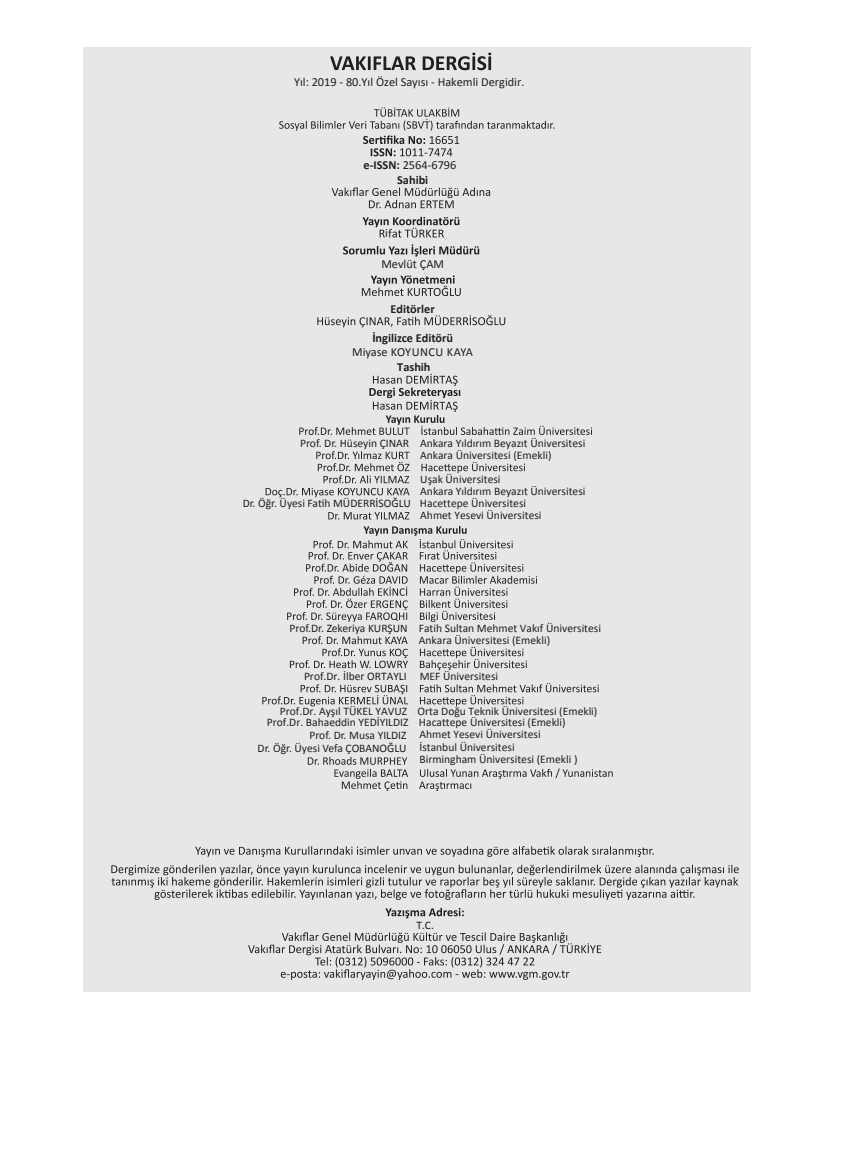
<style>
.page{position:relative;width:851px;height:1170px;background:#fff}
.page>*{position:absolute;margin:0;border:0;box-sizing:border-box;transform-origin:0 0}
.t1{font:12.3px/14.1px "Calibri";color:#231f20;text-align:center}
.t2{font:700 12.3px "Calibri";color:#231f20}
.t3{font:11.55px/12.5px "Calibri";color:#231f20}
.s1{font-weight:700}
</style>
<div class="page">
<div style="left:83px;top:47px;width:667px;height:944px;background:#e6e7e9"></div>
<svg style="left:330px;top:53px;width:161px;height:17px"></svg>
<svg style="left:332px;top:187px;width:158px;height:21px"></svg>
<svg style="left:362px;top:217px;width:97px;height:20px"></svg>
<svg style="left:343px;top:244px;width:136px;height:12px"></svg>
<svg style="left:362px;top:275px;width:98px;height:21px"></svg>
<svg style="left:317px;top:315px;width:188px;height:12px"></svg>
<svg style="left:195px;top:846px;width:458px;height:10px"></svg>
<svg style="left:111px;top:864px;width:627px;height:35px"></svg>
<svg style="left:385px;top:907px;width:78px;height:11px"></svg>
<svg style="left:248px;top:932px;width:353px;height:47px"></svg>
<svg style="left:299px;top:374px;width:293px;height:61px"></svg>
<svg style="left:265px;top:451px;width:260px;height:46px"></svg>
<svg style="left:328px;top:512px;width:81px;height:7px"></svg>
<svg style="left:287px;top:526px;width:250px;height:96px"></svg>
<svg style="left:290px;top:636px;width:236px;height:34px"></svg>
<svg style="left:262px;top:683px;width:336px;height:23px"></svg>
<svg style="left:308px;top:756px;width:304px;height:34px"></svg>
<svg style="left:279px;top:107px;width:275px;height:49px"></svg>
<p class="t1" style="left:294px;top:75px;width:232px">Yıl: 2019 - 80.Yıl Özel Sayısı - Hakemli Dergidir.</p>
<p class="t1" style="left:363px;top:157px;width:94px"><span class="s1">e-ISSN:</span> 2564-6796</p>
<p class="t2" style="left:397px;top:172px;width:33px">Sahibi</p>
<p class="t1" style="left:385px;top:226px;width:4px">i</p>
<p class="t1" style="left:381px;top:256px;width:64px">Mevlüt ÇAM</p>
<p class="t2" style="left:390px;top:301px;width:46px">Editörler</p>
<p class="t1" style="left:352px;top:330px;width:122px"><span class="s1">İngilizce Editörü<br></span>Miyase KOYUNCU KAYA</p>
<p class="t2" style="left:397px;top:359px;width:35px">Tashih</p>
<p class="t3" style="left:300px;top:436px;width:110px">Prof. Dr. Hüseyin ÇINAR</p>
<p class="t3" style="left:242px;top:497px;width:170px">Dr. Öğr. Üyesi Fatih MÜDERRİSOĞLU</p>
<p class="t3" style="left:420px;top:436px;width:167px">Ankara Yıldırım Beyazıt Üniversitesi<br>Ankara Üniversitesi (Emekli)</p>
<p class="t3" style="left:420px;top:473px;width:167px;line-height:12px">Uşak Üniversitesi<br>Ankara Yıldırım Beyazıt Üniversitesi<br>Hacettepe Üniversitesi<br>Ahmet Yesevi Üniversitesi</p>
<p class="t3" style="left:289px;top:621px;width:119px">Prof.Dr. Zekeriya KURŞUN</p>
<p class="t3" style="left:419px;top:622px;width:184px;line-height:11.9px">Fatih Sultan Mehmet Vakıf Üniversitesi<br>Ankara Üniversitesi (Emekli)</p>
<p class="t3" style="left:304px;top:670px;width:196px">Prof.Dr. İlber ORTAYLI MEF Üniversitesi</p>
<p class="t3" style="left:267px;top:705px;width:332px;line-height:10.9px;text-indent:13px">Prof.Dr. Ayşıl TÜKEL YAVUZ Orta Doğu Teknik Üniversitesi (Emekli)<br>Prof.Dr. Bahaeddin YEDİYILDIZ Hacattepe Üniversitesi (Emekli)</p>
<p class="t3" style="left:419px;top:728px;width:159px">Ahmet Yesevi Üniversitesi<br>İstanbul Üniversitesi<br>Birmingham Üniversitesi (Emekli )</p>
<p class="t3" style="left:257px;top:728px;width:150px;line-height:13px;text-align:right">Prof. Dr. Musa YILDIZ<br>Dr. Öğr. Üyesi Vefa ÇOBANOĞLU</p>
<p class="t3" style="left:416px;top:918px;width:19px">T.C.</p>
</div>
